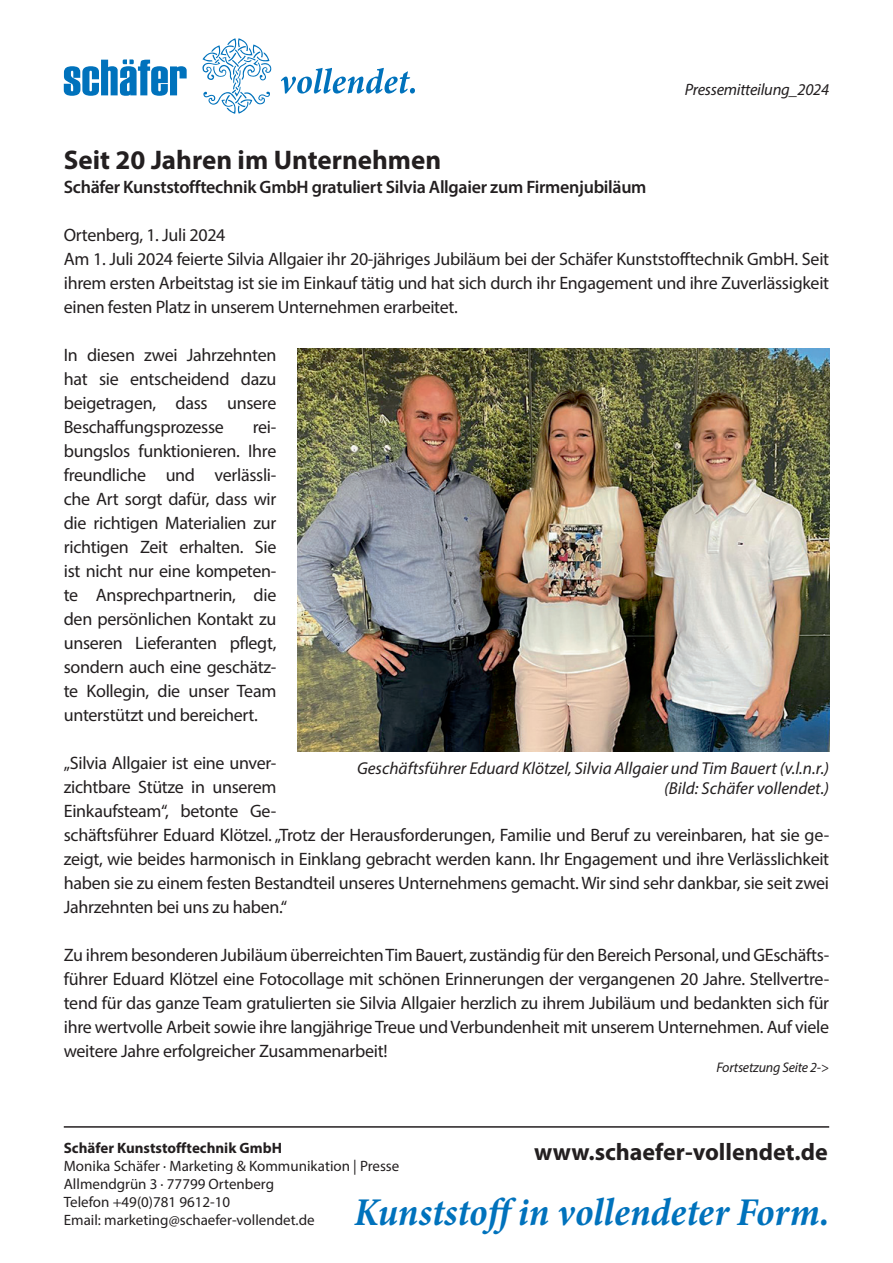
<style>
.page{position:relative;width:893px;height:1263px;background:#fff}
.page>*{position:absolute;margin:0;border:0;box-sizing:border-box;transform-origin:0 0}
.t1{font:italic 700 condensed 39.75px "Minion Pro";color:#0072bc}
.t2{font:700 27px "Myriad Pro";color:#231f20}
.t3{font:700 24px "Myriad Pro";color:#231f20}
.t4{font:18px/24px "Myriad Pro";letter-spacing:-.015em;color:#231f20;text-align:justify}
.t5{font:600 18px "Myriad Pro";letter-spacing:-.015em;color:#231f20}
.t6{font:italic 17.25px/20.7px "Myriad Pro";color:#231f20;text-align:right}
.t7{font:italic 16.5px "Myriad Pro";letter-spacing:-.015em;color:#231f20}
.t8{font:15px/18px "Myriad Pro";color:#231f20}
.t9{font:700 15px "Myriad Pro";color:#231f20}
.t10{font:italic 13.95px "Myriad Pro";letter-spacing:-.015em;color:#231f20}
</style>
<div class="page">
<svg style="left:202px;top:38px;width:69px;height:76px"></svg>
<svg style="left:281px;top:68px;width:134px;height:26px"></svg>
<svg style="left:64px;top:59px;width:123px;height:37px"></svg>
<hr style="left:64px;top:1126px;width:765px;height:2px;background:#231f20">
<img style="left:298px;top:349px;width:531px;height:403px">
<p class="t7" style="left:685px;top:79px;width:146px">Pressemitteilung_2024</p>
<h2 class="t2" style="left:64px;top:142px;width:379px">Seit 20 Jahren im Unternehmen</h2>
<p class="t5" style="left:64px;top:176px;width:584px">Schäfer Kunststofftechnik GmbH gratuliert Silvia Allgaier zum Firmenjubiläum</p>
<p class="t4" style="left:64px;top:223px;width:767px;text-align:left">Ortenberg, 1. Juli 2024<br>Am 1. Juli 2024 feierte Silvia Allgaier ihr 20-jähriges Jubiläum bei der Schäfer Kunststofftechnik GmbH. Seit ihrem ersten Arbeitstag ist sie im Einkauf tätig und hat sich durch ihr Engagement und ihre Zuverlässigkeit einen festen Platz in unserem Unternehmen erarbeitet.</p>
<p class="t4" style="left:64px;top:343px;width:214px">In diesen zwei Jahrzehnten hat sie entscheidend dazu beigetragen, dass unsere Beschaffungsprozesse</p>
<p class="t4" style="left:64px;top:415px;width:214px;text-indent:189px">rei&shy;bungslos funktionieren. Ihre freundliche und verlässli&shy;che Art sorgt dafür, dass wir die richtigen Materialien zur richtigen Zeit erhalten. Sie ist nicht nur eine kompeten&shy;te Ansprechpartnerin, die den persönlichen Kontakt zu unseren Lieferanten pflegt, sondern auch eine geschätz&shy;te Kollegin, die unser Team unterstützt und bereichert.</p>
<p class="t4" style="left:64px;top:751px;width:767px;text-align:left">„Silvia Allgaier ist eine unver-<br>zichtbare Stütze in unserem<br>Einkaufsteam“, betonte Ge-<br>schäftsführer Eduard Klötzel. „Trotz der Herausforderungen, Familie und Beruf zu vereinbaren, hat sie ge&shy;zeigt, wie beides harmonisch in Einklang gebracht werden kann. Ihr Engagement und ihre Verlässlichkeit haben sie zu einem festen Bestandteil unseres Unternehmens gemacht. Wir sind sehr dankbar, sie seit zwei Jahrzehnten bei uns zu haben.“</p>
<p class="t4" style="left:64px;top:943px;width:767px">Zu ihrem besonderen Jubiläum überreichten Tim Bauert, zuständig für den Bereich Personal, und GEschäfts&shy;führer Eduard Klötzel eine Fotocollage mit schönen Erinnerungen der vergangenen 20 Jahre. Stellvertre&shy;tend für das ganze Team gratulierten sie Silvia Allgaier herzlich zu ihrem Jubiläum und bedankten sich für ihre wertvolle Arbeit sowie ihre langjährige Treue und Verbundenheit mit unserem Unternehmen. Auf viele weitere Jahre erfolgreicher Zusammenarbeit!</p>
<p class="t10" style="left:716px;top:1059px;width:114px">Fortsetzung Seite 2-&gt;</p>
<p class="t6" style="left:357px;top:757px;width:474px">Geschäftsführer Eduard Klötzel, Silvia Allgaier und Tim Bauert (v.l.n.r.) (Bild: Schäfer vollendet.)</p>
<p class="t9" style="left:64px;top:1138px;width:220px">Schäfer Kunststofftechnik GmbH</p>
<p class="t8" style="left:64px;top:1156px;width:337px">Monika Schäfer · Marketing &amp; Kommunikation | Presse Allmendgrün 3 · 77799 Ortenberg<br>Telefon +49(0)781 9612-10<br>Email: marketing@schaefer-vollendet.de</p>
<h3 class="t3" style="left:534px;top:1136px;width:295px">www.schaefer-vollendet.de</h3>
<h1 class="t1" style="left:354px;top:1184px;width:477px">Kunststoff in vollendeter Form.</h1>
</div>
